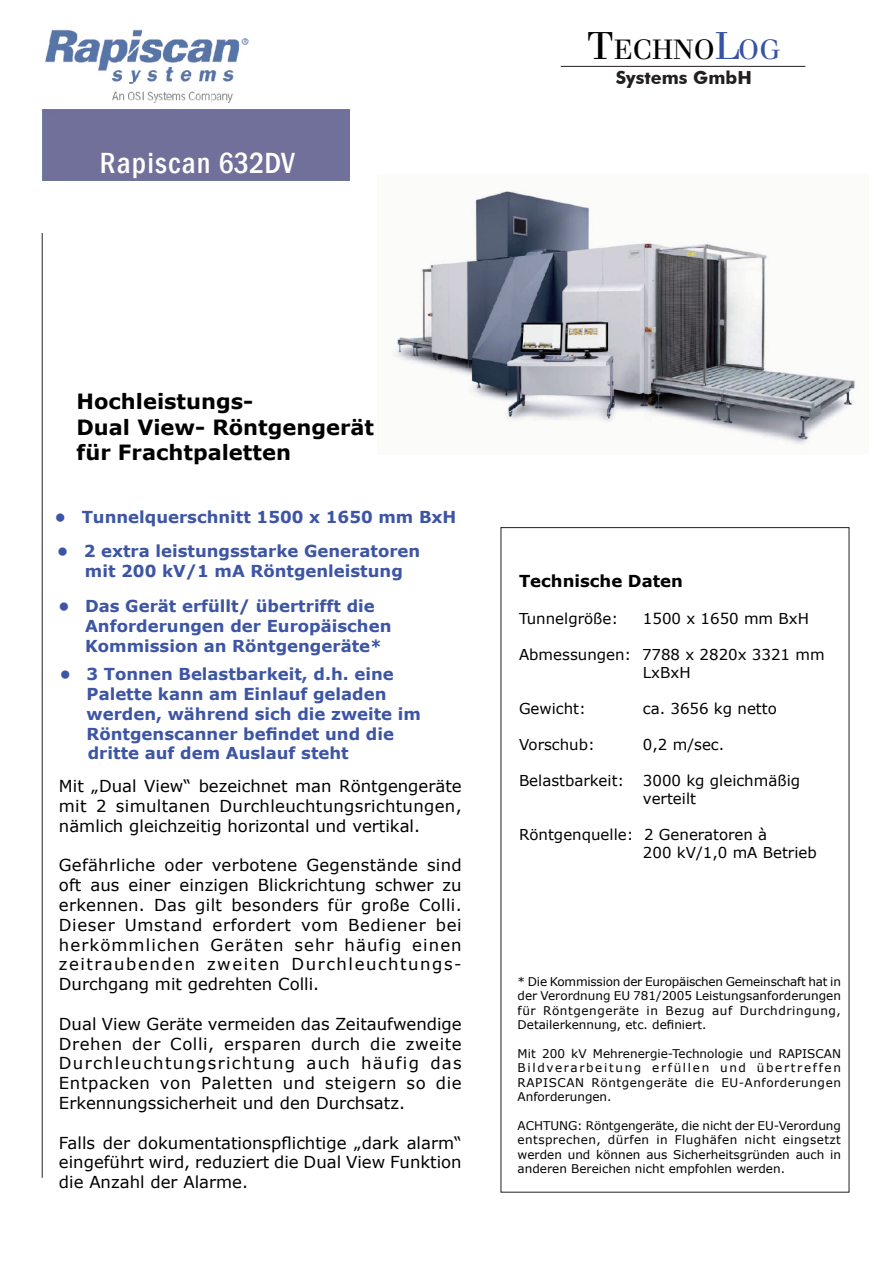
<style>
.page{position:relative;width:893px;height:1263px;background:#fff}
.page>*{position:absolute;margin:0;border:0;box-sizing:border-box;transform-origin:0 0}
.t1{font:500 condensed 30px "Franklin Gothic";letter-spacing:.04em;color:#fff}
.t2{font:27px "Walbaum";color:#000}
.t3{font:700 21px/25.2px "Verdana";color:#000}
.t4{font:700 18px "Futura BT";color:#231f20}
.t5{font:16.5px/19.8px "Verdana";color:#000;text-align:justify}
.t6{font:700 16.5px/19.8px "Verdana";color:#3d55a4}
.t7{font:700 16.5px "Verdana";color:#000}
.t8{font:15px/18px "Verdana";color:#000}
.t9{font:12px/14.4px "Verdana";color:#000;text-align:justify}
.s1{font-size:37.5px}
.s2{font-size:37.5px;color:#3853a3}
.s3{color:#3853a3}
</style>
<div class="page">
<hr style="left:560px;top:66px;width:245px;height:1px;background:#231f20">
<img style="left:45px;top:29px;width:204px;height:74px">
<hr style="left:42px;top:233px;width:1px;height:945px;background:#231f20">
<img style="left:377px;top:174px;width:479px;height:271px">
<h1 class="t1" style="left:100px;top:151px;width:196px">Rapiscan 632DV</h1>
<h2 class="t2" style="left:587px;top:34px;width:194px"><span class="s1">T</span>ECHNO<span class="s2">L</span><span class="s3">OG</span></h2>
<p class="t4" style="left:615px;top:70px;width:138px">Systems GmbH</p>
<p class="t3" style="left:76px;top:391px;width:299px">Hochleistungs-<br>Dual View- Röntgengerät für Frachtpaletten</p>
<p class="t6" style="left:55px;top:508px;width:403px">• Tunnelquerschnitt 1500 x 1650 mm BxH</p>
<p class="t6" style="left:85px;top:542px;width:337px;text-indent:-28px">• 2 extra leistungsstarke Generatoren mit 200 kV/1 mA Röntgenleistung</p>
<p class="t6" style="left:85px;top:598px;width:308px;text-indent:-27px">• Das Gerät erfüllt/ übertrifft die<br>Anforderungen der Europäischen<br>Kommission an Röntgengeräte*</p>
<p class="t6" style="left:87px;top:666px;width:336px;text-indent:-27px">• 3 Tonnen Belastbarkeit, d.h. eine<br>Palette kann am Einlauf geladen werden, während sich die zweite im<br>Röntgenscanner befindet und die dritte auf dem Auslauf steht</p>
<p class="t5" style="left:59px;top:778px;width:404px">Mit „Dual View“ bezeichnet man Röntgengeräte mit 2 simultanen Durchleuchtungsrichtungen, nämlich gleichzeitig horizontal und vertikal.</p>
<p class="t5" style="left:59px;top:857px;width:404px">Gefährliche oder verbotene Gegenstände sind oft aus einer einzigen Blickrichtung schwer zu erkennen. Das gilt besonders für große Colli.<br>Dieser Umstand erfordert vom Bediener bei herkömmlichen Geräten sehr häufig einen zeitraubenden zweiten Durchleuchtungs-Durchgang mit gedrehten Colli.</p>
<p class="t5" style="left:59px;top:1015px;width:404px">Dual View Geräte vermeiden das Zeitaufwendige Drehen der Colli, ersparen durch die zweite Durchleuchtungsrichtung auch häufig das Entpacken von Paletten und steigern so die Erkennungssicherheit und den Durchsatz.</p>
<p class="t5" style="left:59px;top:1134px;width:404px">Falls der dokumentationspflichtige „dark alarm“ eingeführt wird, reduziert die Dual View Funktion die Anzahl der Alarme.</p>
<p class="t7" style="left:519px;top:574px;width:165px">Technische Daten</p>
<p class="t8" style="left:519px;top:611px;width:101px">Tunnelgröße:</p>
<p class="t8" style="left:643px;top:611px;width:167px">1500 x 1650 mm BxH</p>
<p class="t8" style="left:643px;top:647px;width:183px;text-indent:-124px">Abmessungen: 7788 x 2820x 3321 mm<br>LxBxH</p>
<p class="t8" style="left:519px;top:701px;width:68px">Gewicht:</p>
<p class="t8" style="left:643px;top:701px;width:135px">ca. 3656 kg netto</p>
<p class="t8" style="left:519px;top:737px;width:77px">Vorschub:</p>
<p class="t8" style="left:643px;top:737px;width:83px">0,2 m/sec.</p>
<p class="t8" style="left:643px;top:773px;width:159px;text-indent:-124px">Belastbarkeit: 3000 kg gleichmäßig verteilt</p>
<p class="t8" style="left:643px;top:827px;width:175px;text-indent:-124px">Röntgenquelle: 2 Generatoren à<br>200 kV/1,0 mA Betrieb</p>
<p class="t9" style="left:517px;top:975px;width:325px">* Die Kommission der Europäischen Gemeinschaft hat in der Verordnung EU 781/2005 Leistungsanforderungen für Röntgengeräte in Bezug auf Durchdringung, Detailerkennung, etc. definiert.</p>
<p class="t9" style="left:517px;top:1047px;width:325px">Mit 200 kV Mehrenergie-Technologie und RAPISCAN Bildverarbeitung erfüllen und übertreffen RAPISCAN Röntgengeräte die EU-Anforderungen Anforderungen.</p>
<p class="t9" style="left:517px;top:1119px;width:325px">ACHTUNG: Röntgengeräte, die nicht der EU-Verordung entsprechen, dürfen in Flughäfen nicht eingsetzt werden und können aus Sicherheitsgründen auch in anderen Bereichen nicht empfohlen werden.</p>
</div>
